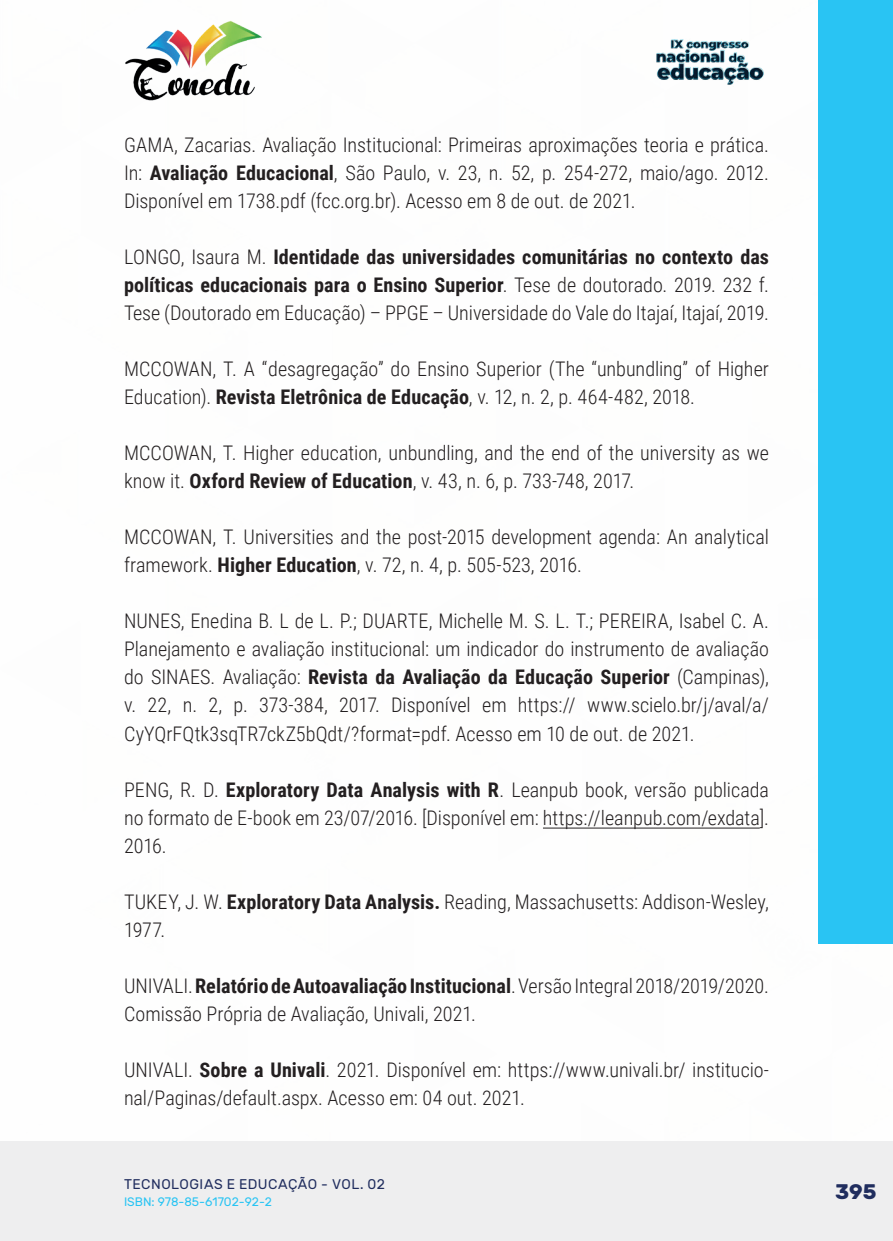
<style>
.page{position:relative;width:893px;height:1241px;background:#fff}
.page>*{position:absolute;margin:0;border:0;box-sizing:border-box;transform-origin:0 0}
.t1{font:700 21px "Rubik";color:#202d5e}
._17_REFERENCIAS{font:300 20.12px/28px "Roboto Condensed";color:#231f20}
.t2{font:14px "Rubik";letter-spacing:.035em;color:#202d5e}
.t3{font:12.25px "Rubik";color:#29c4f3}
.s1{font-weight:700}
</style>
<div class="page">
<div style="left:0;top:1141px;width:893px;height:99px;background:#eeeeef"></div>
<div style="left:819px;top:0;width:74px;height:943px;background:#29c4f3"></div>
<img style="left:125px;top:20px;width:137px;height:81px">
<img style="left:656px;top:39px;width:108px;height:46px">
<hr style="left:543px;top:827px;width:217px;height:1px;background:#231f20">
<p class="_17_REFERENCIAS" style="left:124px;top:130px;width:646px;text-align:justify">GAMA, Zacarias. Avaliação Institucional: Primeiras aproximações teoria e prática.<br>In: <span class="s1">Avaliação Educacional</span>, São Paulo, v. 23, n. 52, p. 254-272, maio/ago. 2012.<br>Disponível em 1738.pdf (fcc.org.br). Acesso em 8 de out. de 2021.</p>
<p class="_17_REFERENCIAS" style="left:124px;top:242px;width:646px;text-align:justify">LONGO, Isaura M. <span class="s1">Identidade das universidades comunitárias no contexto das políticas educacionais para o Ensino Superior</span>. Tese de doutorado. 2019. 232 f.<br>Tese (Doutorado em Educação) – PPGE – Universidade do Vale do Itajaí, Itajaí, 2019.</p>
<p class="_17_REFERENCIAS" style="left:124px;top:354px;width:646px">MCCOWAN, T. A “desagregação” do Ensino Superior (The “unbundling” of Higher<br>Education). <span class="s1">Revista Eletrônica de Educação</span>, v. 12, n. 2, p. 464-482, 2018.</p>
<p class="_17_REFERENCIAS" style="left:124px;top:438px;width:646px">MCCOWAN, T. Higher education, unbundling, and the end of the university as we know it. <span class="s1">Oxford Review of Education</span>, v. 43, n. 6, p. 733-748, 2017.</p>
<p class="_17_REFERENCIAS" style="left:124px;top:522px;width:646px">MCCOWAN, T. Universities and the post-2015 development agenda: An analytical framework. <span class="s1">Higher Education</span>, v. 72, n. 4, p. 505-523, 2016.</p>
<p class="_17_REFERENCIAS" style="left:124px;top:606px;width:646px;text-align:justify">NUNES, Enedina B. L de L. P.; DUARTE, Michelle M. S. L. T.; PEREIRA, Isabel C. A.<br>Planejamento e avaliação institucional: um indicador do instrumento de avaliação do SINAES. Avaliação: <span class="s1">Revista da Avaliação da Educação Superior</span> (Campinas), v. 22, n. 2, p. 373-384, 2017. Disponível em https:// www.scielo.br/j/aval/a/ CyYQrFQtk3sqTR7ckZ5bQdt/?format=pdf. Acesso em 10 de out. de 2021.</p>
<p class="_17_REFERENCIAS" style="left:124px;top:774px;width:646px;text-align:justify">PENG, R. D. <span class="s1">Exploratory Data Analysis with R</span>. Leanpub book, versão publicada no formato de E-book em 23/07/2016. [Disponível em: https://leanpub.com/exdata].<br>2016.</p>
<p class="_17_REFERENCIAS" style="left:124px;top:886px;width:646px">TUKEY, J. W. <span class="s1">Exploratory Data Analysis.</span> Reading, Massachusetts: Addison-Wesley,<br>1977.</p>
<p class="_17_REFERENCIAS" style="left:124px;top:970px;width:646px">UNIVALI. <span class="s1">Relatório de Autoavaliação Institucional</span>. Versão Integral 2018/2019/2020.<br>Comissão Própria de Avaliação, Univali, 2021.</p>
<p class="_17_REFERENCIAS" style="left:124px;top:1054px;width:646px">UNIVALI. <span class="s1">Sobre a Univali</span>. 2021. Disponível em: https://www.univali.br/ institucio&shy;nal/Paginas/default.aspx. Acesso em: 04 out. 2021.</p>
<p class="t2" style="left:124px;top:1175px;width:263px">TECNOLOGIAS E EDUCAÇÃO - VOL. 02</p>
<p class="t3" style="left:124px;top:1194px;width:150px">ISBN: 978-85-61702-92-2</p>
<p class="t1" style="left:835px;top:1179px;width:43px">395</p>
</div>
